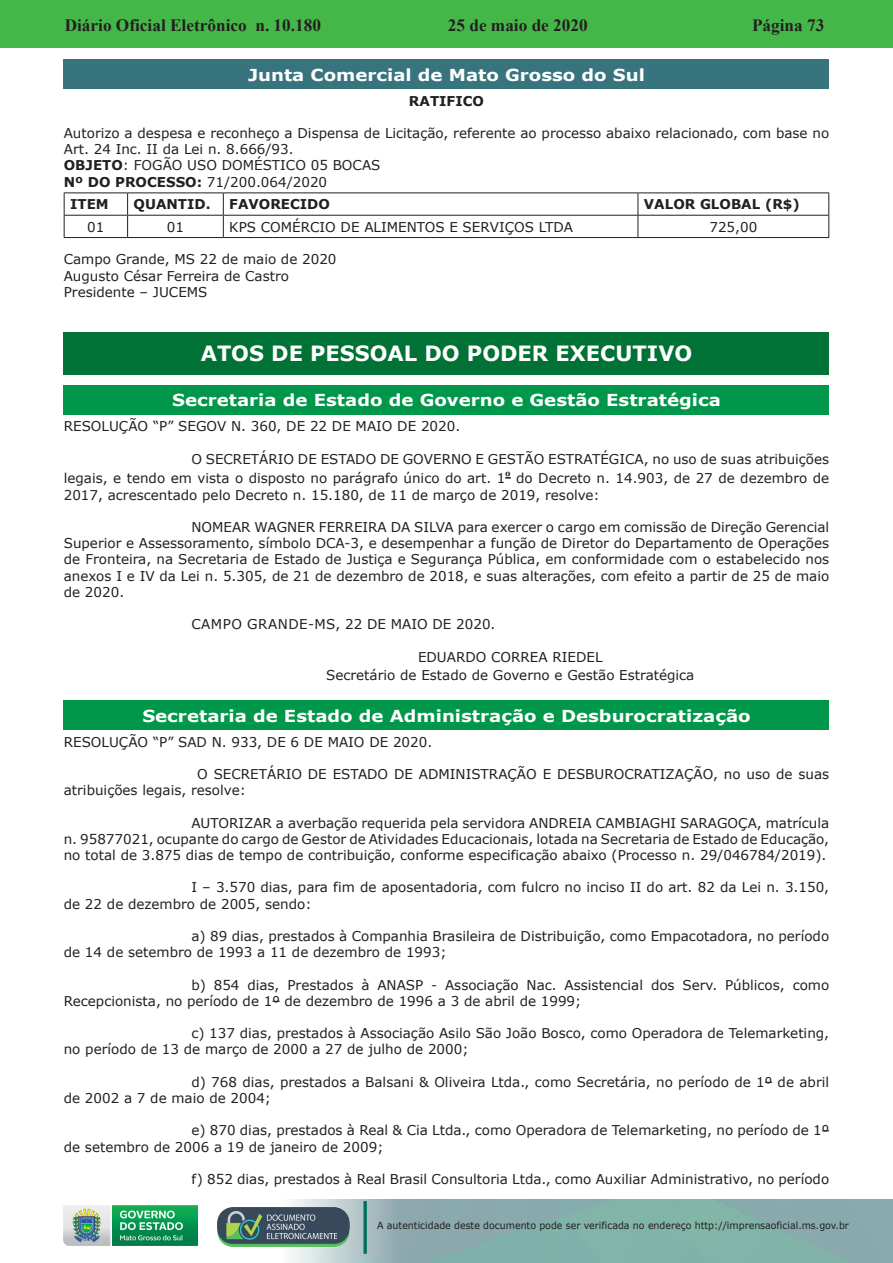
<style>
.page{position:relative;width:893px;height:1263px;background:#fff}
.page>*{position:absolute;margin:0;border:0;box-sizing:border-box;transform-origin:0 0}
.Atos_de_Pessoal_Exec{font:700 21px "Verdana";color:#fff}
.t1{font:700 17.25px "Times New Roman";color:#231f20}
.Atos_Pessoal_Executi{font:700 16.5px "Verdana";color:#fff;scale:1.1 1}
.Atos_de_Licitações_S{font:700 16.5px "Verdana";color:#fff;scale:1.1 1}
.Ato_normal{font:13.5px/16.2px "Verdana";color:#231f20}
.t2{font:700 13.5px "Verdana";color:#231f20}
.Ato_normal-2{font:13.5px "Verdana";letter-spacing:.035em;color:#231f20}
.t3{font:9.9px "Verdana";color:#231f20;scale:.95 1}
.s1{font-weight:700}
.s2{font-family:"Times New Roman";font-weight:700;font-size:16.5px}
</style>
<div class="page">
<div style="left:0;top:0;width:893px;height:48px;background:#45b749"></div>
<img style="left:63px;top:1199px;width:830px;height:64px">
<img style="left:364px;top:1202px;width:2px;height:51px">
<img style="left:218px;top:1207px;width:132px;height:39px">
<img style="left:64px;top:1205px;width:134px;height:41px">
<div style="left:64px;top:60px;width:765px;height:29px;background:#37747e"></div>
<hr style="left:64px;top:192px;width:64px;height:1px;background:#231f20">
<hr style="left:128px;top:192px;width:95px;height:1px;background:#231f20">
<hr style="left:223px;top:192px;width:415px;height:1px;background:#231f20">
<hr style="left:638px;top:192px;width:191px;height:1px;background:#231f20">
<hr style="left:64px;top:215px;width:64px;height:1px;background:#231f20">
<hr style="left:128px;top:215px;width:95px;height:1px;background:#231f20">
<hr style="left:223px;top:215px;width:415px;height:1px;background:#231f20">
<hr style="left:638px;top:215px;width:191px;height:1px;background:#231f20">
<hr style="left:64px;top:237px;width:64px;height:1px;background:#231f20">
<hr style="left:128px;top:237px;width:95px;height:1px;background:#231f20">
<hr style="left:223px;top:237px;width:415px;height:1px;background:#231f20">
<hr style="left:638px;top:237px;width:191px;height:1px;background:#231f20">
<svg style="left:64px;top:193px;width:1px;height:44px"></svg>
<svg style="left:127px;top:193px;width:1px;height:44px"></svg>
<svg style="left:223px;top:193px;width:1px;height:44px"></svg>
<svg style="left:638px;top:193px;width:1px;height:44px"></svg>
<svg style="left:828px;top:193px;width:1px;height:44px"></svg>
<div style="left:64px;top:332px;width:765px;height:43px;background:#007236"></div>
<div style="left:64px;top:385px;width:765px;height:30px;background:#00974a"></div>
<svg style="left:505px;top:477px;width:6px;height:2px"></svg>
<div style="left:64px;top:700px;width:765px;height:30px;background:#00974a"></div>
<p class="t1" style="left:65px;top:13px;width:258px">Diário Oficial Eletrônico n. 10.180</p>
<p class="t1" style="left:448px;top:13px;width:141px">25 de maio de 2020</p>
<p class="t1" style="left:752px;top:13px;width:74px">Página 73</p>
<p class="Atos_de_Licitações_S" style="left:248px;top:63px;width:362px">Junta Comercial de Mato Grosso do Sul</p>
<p class="t2" style="left:409px;top:91px;width:77px">RATIFICO</p>
<p class="Ato_normal" style="left:64px;top:125px;width:767px">Autorizo a despesa e reconheço a Dispensa de Licitação, referente ao processo abaixo relacionado, com base no<br>Art. 24 Inc. II da Lei n. 8.666/93.</p>
<p class="Ato_normal" style="left:64px;top:157px;width:318px"><span class="s1">OBJETO</span>: FOGÃO USO DOMÉSTICO 05 BOCAS</p>
<p class="Ato_normal" style="left:64px;top:173px;width:265px"><span class="s1">Nº DO PROCESSO:</span> 71/200.064/2020</p>
<p class="t2" style="left:70px;top:195px;width:40px">ITEM</p>
<p class="t2" style="left:134px;top:195px;width:79px">QUANTID.</p>
<p class="t2" style="left:229px;top:195px;width:102px">FAVORECIDO</p>
<p class="t2" style="left:644px;top:195px;width:157px">VALOR GLOBAL (R$)</p>
<p class="Ato_normal" style="left:87px;top:218px;width:19px">01</p>
<p class="Ato_normal" style="left:167px;top:218px;width:19px">01</p>
<p class="Ato_normal" style="left:229px;top:218px;width:345px">KPS COMÉRCIO DE ALIMENTOS E SERVIÇOS LTDA</p>
<p class="Ato_normal" style="left:709px;top:218px;width:49px">725,00</p>
<p class="Ato_normal" style="left:64px;top:251px;width:274px">Campo Grande, MS 22 de maio de 2020</p>
<p class="Ato_normal" style="left:64px;top:267px;width:227px">Augusto César Ferreira de Castro</p>
<p class="Ato_normal" style="left:64px;top:284px;width:145px">Presidente – JUCEMS</p>
<p class="Atos_de_Pessoal_Exec" style="left:201px;top:339px;width:493px">ATOS DE PESSOAL DO PODER EXECUTIVO</p>
<p class="Atos_Pessoal_Executi" style="left:172px;top:389px;width:500px">Secretaria de Estado de Governo e Gestão Estratégica</p>
<p class="Ato_normal" style="left:64px;top:418px;width:398px">RESOLUÇÃO “P” SEGOV N. 360, DE 22 DE MAIO DE 2020.</p>
<p class="Ato_normal" style="left:64px;top:449px;width:767px;line-height:19.8px;text-align:right">O SECRETÁRIO DE ESTADO DE GOVERNO E GESTÃO ESTRATÉGICA, no uso de suas atribuições<br>legais, e tendo em vista o disposto no parágrafo único do art. 1<span class="s2">º</span> do Decreto n. 14.903, de 27 de dezembro de</p>
<p class="Ato_normal" style="left:64px;top:486px;width:537px">2017, acrescentado pelo Decreto n. 15.180, de 11 de março de 2019, resolve:</p>
<p class="Ato_normal" style="left:64px;top:519px;width:767px;text-align:justify;text-indent:128px">NOMEAR WAGNER FERREIRA DA SILVA para exercer o cargo em comissão de Direção Gerencial Superior e Assessoramento, símbolo DCA-3, e desempenhar a função de Diretor do Departamento de Operações de Fronteira, na Secretaria de Estado de Justiça e Segurança Pública, em conformidade com o estabelecido nos anexos I e IV da Lei n. 5.305, de 21 de dezembro de 2018, e suas alterações, com efeito a partir de 25 de maio de 2020.</p>
<p class="Ato_normal-2" style="left:191px;top:615px;width:306px">CAMPO GRANDE-MS, 22 DE MAIO DE 2020.</p>
<p class="Ato_normal" style="left:418px;top:648px;width:186px">EDUARDO CORREA RIEDEL</p>
<p class="Ato_normal" style="left:326px;top:666px;width:370px">Secretário de Estado de Governo e Gestão Estratégica</p>
<p class="Atos_Pessoal_Executi" style="left:142px;top:704px;width:554px">Secretaria de Estado de Administração e Desburocratização</p>
<p class="Ato_normal" style="left:64px;top:733px;width:370px">RESOLUÇÃO “P” SAD N. 933, DE 6 DE MAIO DE 2020.</p>
<p class="Ato_normal" style="left:64px;top:766px;width:767px;text-indent:133px">O SECRETÁRIO DE ESTADO DE ADMINISTRAÇÃO E DESBUROCRATIZAÇÃO, no uso de suas atribuições legais, resolve:</p>
<p class="Ato_normal" style="left:64px;top:814px;width:767px;text-align:justify;text-indent:128px">AUTORIZAR a averbação requerida pela servidora ANDREIA CAMBIAGHI SARAGOÇA, matrícula n. 95877021, ocupante do cargo de Gestor de Atividades Educacionais, lotada na Secretaria de Estado de Educação, no total de 3.875 dias de tempo de contribuição, conforme especificação abaixo (Processo n. 29/046784/2019).</p>
<p class="Ato_normal" style="left:64px;top:879px;width:767px;text-indent:128px">I – 3.570 dias, para fim de aposentadoria, com fulcro no inciso II do art. 82 da Lei n. 3.150, de 22 de dezembro de 2005, sendo:</p>
<p class="Ato_normal" style="left:64px;top:928px;width:767px;text-indent:128px">a) 89 dias, prestados à Companhia Brasileira de Distribuição, como Empacotadora, no período de 14 de setembro de 1993 a 11 de dezembro de 1993;</p>
<p class="Ato_normal" style="left:64px;top:976px;width:767px;text-indent:128px">b) 854 dias, Prestados à ANASP - Associação Nac. Assistencial dos Serv. Públicos, como<br>Recepcionista, no período de 1º de dezembro de 1996 a 3 de abril de 1999;</p>
<p class="Ato_normal" style="left:64px;top:1025px;width:767px;text-indent:128px">c) 137 dias, prestados à Associação Asilo São João Bosco, como Operadora de Telemarketing, no período de 13 de março de 2000 a 27 de julho de 2000;</p>
<p class="Ato_normal" style="left:64px;top:1073px;width:767px;text-indent:128px">d) 768 dias, prestados a Balsani &amp; Oliveira Ltda., como Secretária, no período de 1º de abril de 2002 a 7 de maio de 2004;</p>
<p class="Ato_normal" style="left:64px;top:1122px;width:767px;text-indent:128px">e) 870 dias, prestados à Real &amp; Cia Ltda., como Operadora de Telemarketing, no período de 1º de setembro de 2006 a 19 de janeiro de 2009;</p>
<p class="Ato_normal" style="left:191px;top:1171px;width:639px">f) 852 dias, prestados à Real Brasil Consultoria Ltda., como Auxiliar Administrativo, no período</p>
<p class="t3" style="left:377px;top:1219px;width:498px">A autenticidade deste documento pode ser verificada no endereço http://imprensaoficial.ms.gov.br</p>
</div>
